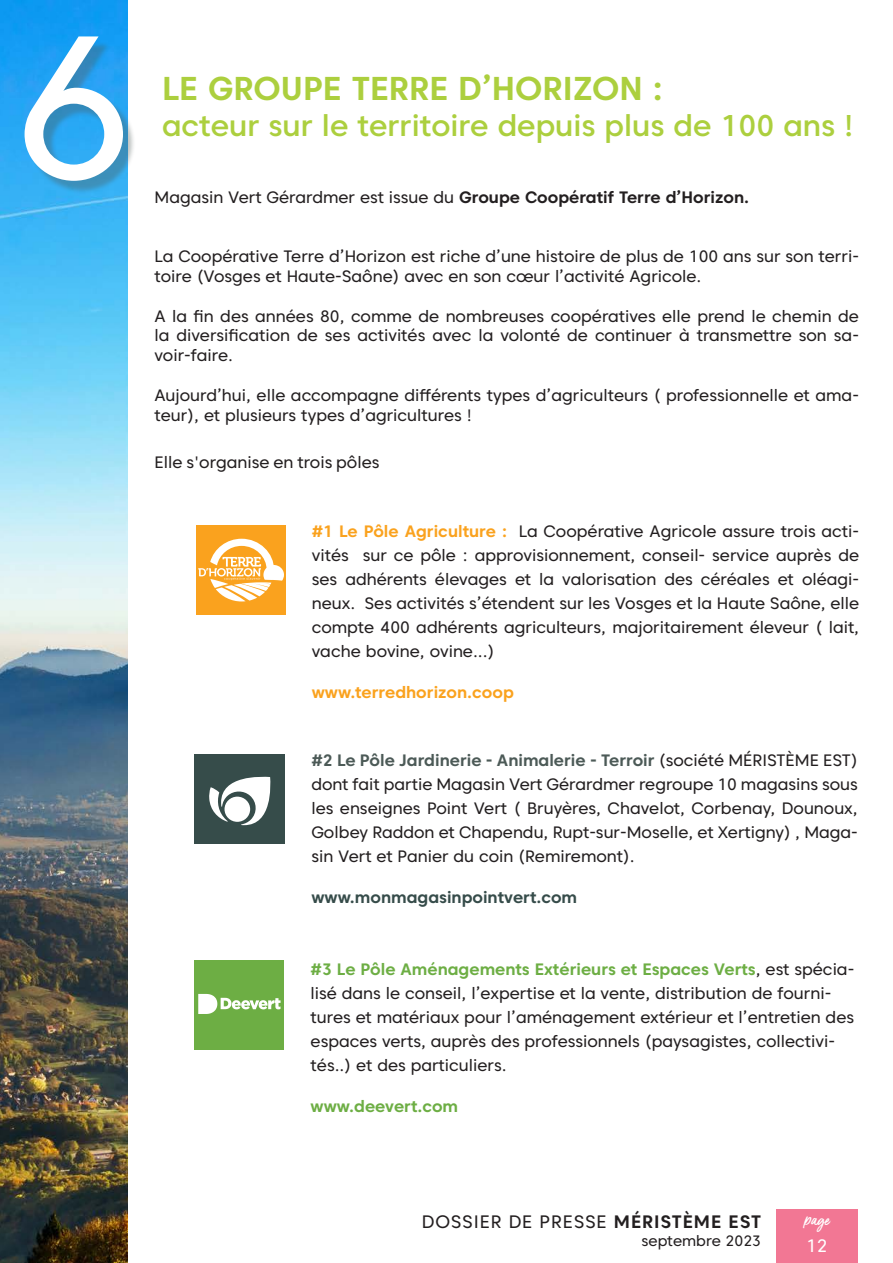
<style>
.page{position:relative;width:893px;height:1263px;background:#fff}
.page>*{position:absolute;margin:0;border:0;box-sizing:border-box;transform-origin:0 0}
.t1{font:202.8px "Caros";color:#fff}
.Style_de_paragraphe_4{font:700 33px "Caros";color:#accf3e}
.Style_de_paragraphe_4-2{font:500 30px "Caros";color:#accf3e}
.t2{font:18px "Caros";letter-spacing:.05em;color:#231f20}
.t3{font:18px "Gotcha";color:#fff}
.t4{font:18px "Caros";color:#fff}
.t5{font:16.5px/24px "Caros";color:#231f20}
.t6{font:700 16.5px "Caros";color:#231f20}
.t7{font:700 16.5px "Caros";color:#364c4a}
.t8{font:700 16.5px "Caros";color:#faa21e}
.t9{font:700 16.5px "Caros";color:#6dae44}
.t10{font:15px "Caros";color:#231f20}
.s1{font-weight:400}
.s2{font-weight:700;color:#faa21e}
.s3{font-weight:700;color:#4c5a57}
.s4{font-weight:700;color:#6dae44}
.s5{font-weight:700}
</style>
<div class="page">
<div style="left:776px;top:1209px;width:82px;height:54px;background:#f27794"></div>
<img style="left:0;top:0;width:128px;height:1263px">
<div style="left:29px;top:41px;width:107px;height:153px;background:#4c5a57;opacity:.37"></div>
<div style="left:194px;top:960px;width:90px;height:90px;background:#6dae44"></div>
<div style="left:196px;top:525px;width:90px;height:90px;background:#faa21e"></div>
<div style="left:194px;top:754px;width:91px;height:89px;background:#364c4a"></div>
<svg style="left:209px;top:776px;width:62px;height:49px"></svg>
<div style="left:225px;top:797px;width:25px;height:25px;background:#fff;border-radius:50%"></div>
<svg style="left:198px;top:539px;width:86px;height:62px"></svg>
<svg style="left:198px;top:994px;width:83px;height:20px"></svg>
<p class="t1" style="left:14px;top:-25px;width:122px">6</p>
<p class="Style_de_paragraphe_4" style="left:162px;top:66px;width:502px">LE GROUPE TERRE D’HORIZON :</p>
<p class="Style_de_paragraphe_4-2" style="left:162px;top:105px;width:693px">acteur sur le territoire depuis plus de 100 ans !</p>
<p class="t6" style="left:154px;top:186px;width:596px"><span class="s1">Magasin Vert Gérardmer est issue du</span> Groupe Coopératif Terre d’Horizon.</p>
<p class="t5" style="left:154px;top:246px;width:706px;line-height:19.8px">La Coopérative Terre d’Horizon est riche d’une histoire de plus de 100 ans sur son terri&shy;toire (Vosges et Haute-Saône) avec en son cœur l’activité Agricole.</p>
<p class="t5" style="left:154px;top:305px;width:706px;line-height:19.8px;text-align:justify">A la fin des années 80, comme de nombreuses coopératives elle prend le chemin de la diversification de ses activités avec la volonté de continuer à transmettre son sa&shy;voir-faire.</p>
<p class="t5" style="left:154px;top:385px;width:706px;line-height:19.8px">Aujourd’hui, elle accompagne différents types d’agriculteurs ( professionnelle et ama&shy;teur), et plusieurs types d’agricultures !</p>
<p class="t5" style="left:154px;top:450px;width:226px">Elle s'organise en trois pôles</p>
<p class="t5" style="left:312px;top:519px;width:549px;text-align:justify"><span class="s2">#1 Le Pôle Agriculture :</span> La Coopérative Agricole assure trois acti&shy;vités sur ce pôle : approvisionnement, conseil- service auprès de ses adhérents élevages et la valorisation des céréales et oléagi&shy;neux. Ses activités s’étendent sur les Vosges et la Haute Saône, elle compte 400 adhérents agriculteurs, majoritairement éleveur ( lait, vache bovine, ovine...)</p>
<p class="t8" style="left:312px;top:681px;width:203px">www.terredhorizon.coop</p>
<p class="t5" style="left:311px;top:748px;width:548px;text-align:justify"><span class="s3">#2 Le Pôle Jardinerie - Animalerie - Terroir</span> (société MÉRISTÈME EST) dont fait partie Magasin Vert Gérardmer regroupe 10 magasins sous les enseignes Point Vert ( Bruyères, Chavelot, Corbenay, Dounoux, Golbey Raddon et Chapendu, Rupt-sur-Moselle, et Xertigny) , Maga&shy;sin Vert et Panier du coin (Remiremont).</p>
<p class="t7" style="left:311px;top:886px;width:267px">www.monmagasinpointvert.com</p>
<p class="t5" style="left:311px;top:956px;width:545px"><span class="s4">#3 Le Pôle Aménagements Extérieurs et Espaces Verts</span>, est spécia&shy;lisé dans le conseil, l’expertise et la vente, distribution de fourni&shy;tures et matériaux pour l’aménagement extérieur et l’entretien des espaces verts, auprès des professionnels (paysagistes, collectivi&shy;tés..) et des particuliers.</p>
<p class="t9" style="left:311px;top:1095px;width:149px">www.deevert.com</p>
<p class="t2" style="left:422px;top:1210px;width:341px">DOSSIER DE PRESSE <span class="s5">MÉRISTÈME EST</span></p>
<p class="t10" style="left:642px;top:1231px;width:121px">septembre 2023</p>
<p class="t3" style="left:804px;top:1207px;width:27px">page</p>
<p class="t4" style="left:806px;top:1234px;width:23px">12</p>
</div>
